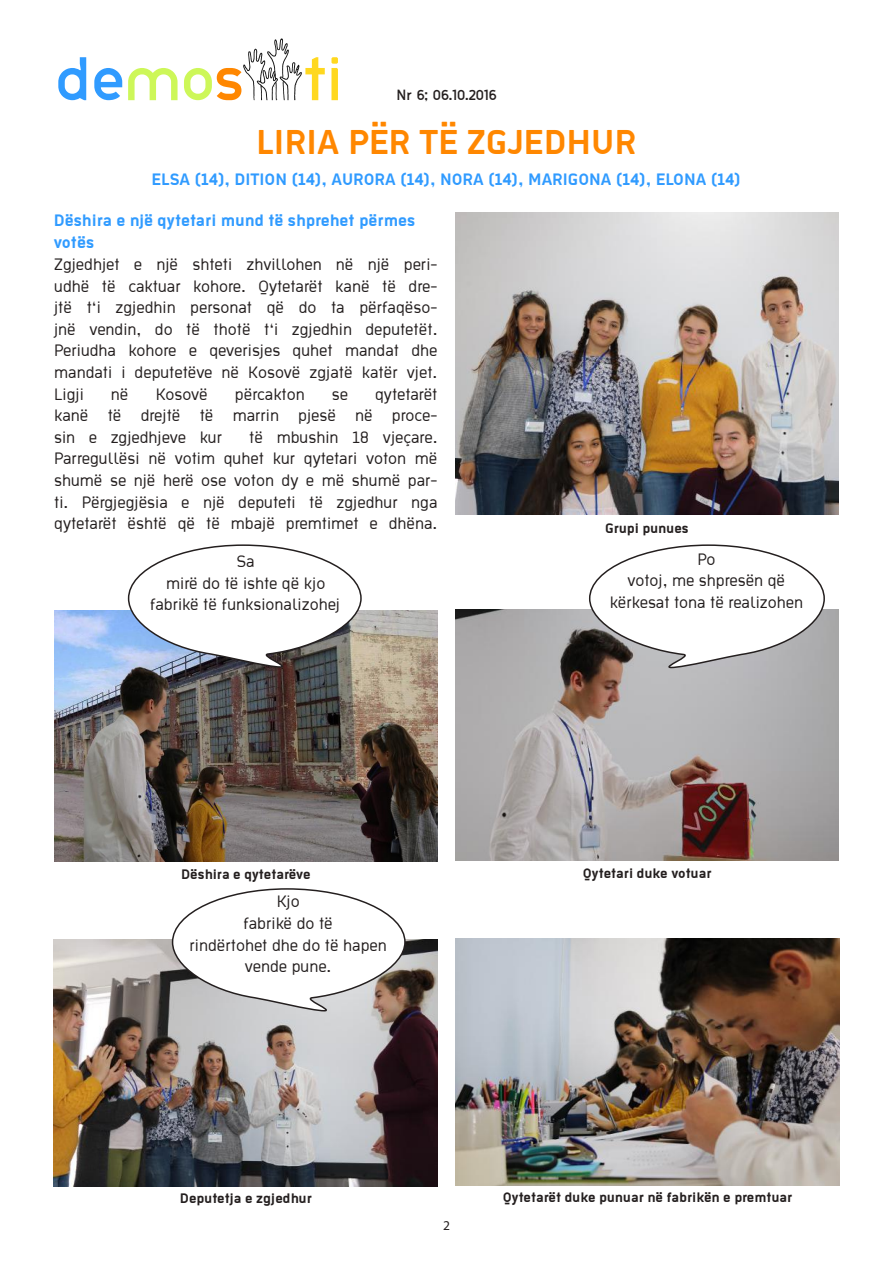
<style>
.page{position:relative;width:893px;height:1263px;background:#fff}
.page>*{position:absolute;margin:0;border:0;box-sizing:border-box;transform-origin:0 0}
.t1{font:700 37.5px "Ekstropia";color:#ff8700}
.t2{font:18px/21.6px "Ekstropia";color:#241f1f;text-align:center}
.t3{font:700 18px/21.6px "Ekstropia";color:#309bff}
.t4{font:700 15px "Ekstropia";color:#241f1f}
.t5{font:13.5px "Thelbi Kujtesa";color:#241f1f}
.t6{font:13.5px "Myriad Pro";color:#241f1f}
</style>
<div class="page">
<svg style="left:58px;top:57px;width:28px;height:43px"></svg>
<svg style="left:94px;top:68px;width:28px;height:32px"></svg>
<svg style="left:128px;top:68px;width:50px;height:32px"></svg>
<svg style="left:331px;top:57px;width:7px;height:43px"></svg>
<svg style="left:184px;top:38px;width:141px;height:62px"></svg>
<img style="left:53px;top:940px;width:384px;height:246px">
<img style="left:456px;top:939px;width:383px;height:246px">
<img style="left:54px;top:610px;width:383px;height:251px">
<img style="left:455px;top:609px;width:384px;height:251px">
<svg style="left:588px;top:544px;width:238px;height:125px"></svg>
<svg style="left:127px;top:544px;width:235px;height:124px"></svg>
<img style="left:455px;top:212px;width:384px;height:302px">
<svg style="left:171px;top:888px;width:235px;height:124px"></svg>
<p class="t5" style="left:396px;top:85px;width:101px">Nr 6; 06.10.2016</p>
<h1 class="t1" style="left:256px;top:120px;width:382px">LIRIA PËR TË ZGJEDHUR</h1>
<p class="t3" style="left:152px;top:167px;width:591px">ELSA (14), DITION (14), AURORA (14), NORA (14), MARIGONA (14), ELONA (14)</p>
<p class="t3" style="left:54px;top:209px;width:363px">Dëshira e një qytetari mund të shprehet përmes votës</p>
<p class="t2" style="left:54px;top:253px;width:385px;text-align:justify">Zgjedhjet e një shteti zhvillohen në një peri&shy;udhë të caktuar kohore. Qytetarët kanë të dre&shy;jtë t‘i zgjedhin personat që do ta përfaqëso&shy;jnë vendin, do të thotë t‘i zgjedhin deputetët.<br>Periudha kohore e qeverisjes quhet mandat dhe mandati i deputetëve në Kosovë zgjatë katër vjet.<br>Ligji</p>
<p class="t2" style="left:54px;top:382px;width:385px;text-align:justify;text-indent:321px">qytetarët kanë të drejtë të marrin pjesë në proce&shy;sin e zgjedhjeve kur</p>
<p class="t2" style="left:111px;top:382px;width:19px">në</p>
<p class="t2" style="left:156px;top:382px;width:54px">Kosovë</p>
<p class="t2" style="left:235px;top:382px;width:71px">përcakton</p>
<p class="t2" style="left:332px;top:382px;width:18px">se</p>
<p class="t2" style="left:54px;top:426px;width:385px;text-align:justify;text-indent:195px">të mbushin 18 vjeçare.<br>Parregullësi në votim quhet kur qytetari voton më shumë se një herë ose voton dy e më shumë par&shy;ti. Përgjegjësia e një deputeti të zgjedhur nga qytetarët është që të mbajë premtimet e dhëna.</p>
<p class="t2" style="left:150px;top:550px;width:192px">Sa<br>mirë do të ishte që kjo fabrikë të funksionalizohej</p>
<p class="t4" style="left:605px;top:519px;width:85px">Grupi punues</p>
<p class="t2" style="left:610px;top:547px;width:195px">Po<br>votoj, me shpresën që kërkesat tona të realizohen</p>
<p class="t4" style="left:181px;top:865px;width:131px">Dëshira e qytetarëve</p>
<p class="t2" style="left:190px;top:890px;width:199px">Kjo<br>fabrikë do të<br>rindërtohet dhe do të hapen vende pune.</p>
<p class="t4" style="left:583px;top:864px;width:130px">Qytetari duke votuar</p>
<p class="t4" style="left:180px;top:1189px;width:134px">Deputetja e zgjedhur</p>
<p class="t6" style="left:443px;top:1217px;width:8px">2</p>
<p class="t4" style="left:503px;top:1188px;width:291px">Qytetarët duke punuar në fabrikën e premtuar</p>
</div>
